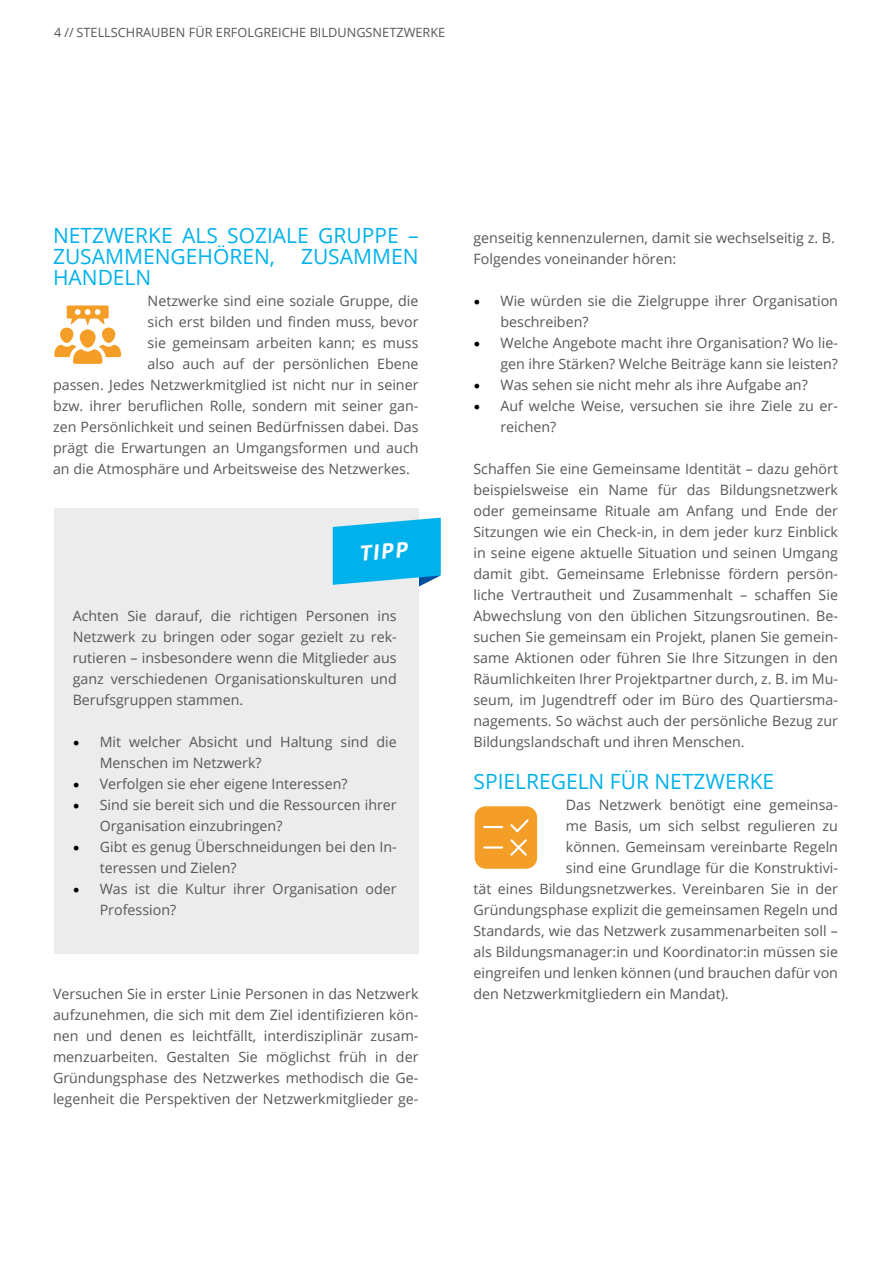
<style>
.page{position:relative;width:893px;height:1263px;background:#fff}
.page>*{position:absolute;margin:0;border:0;box-sizing:border-box;transform-origin:0 0}
.t1{font:21px/21px "Open Sans";color:#00b1eb;text-align:justify}
.t2{font:italic 700 21px "Open Sans";color:#fff}
.t3{font:14.25px/21px "Open Sans";color:#575756}
.t4{font:12.75px "Open Sans";color:#575756}
.s1{font-family:"Minion Pro";font-size:18px;color:#000}
</style>
<div class="page">
<svg style="left:475px;top:806px;width:62px;height:63px;background:#f4a53a"></svg>
<div style="left:80px;top:329px;width:16px;height:19px;background:#f49d27;border-radius:8px"></div>
<div style="left:60px;top:328px;width:13px;height:15px;background:#f49d27;border-radius:7px"></div>
<div style="left:102px;top:328px;width:13px;height:15px;background:#f49d27;border-radius:7px"></div>
<svg style="left:54px;top:345px;width:67px;height:19px"></svg>
<svg style="left:67px;top:305px;width:42px;height:20px"></svg>
<div style="left:54px;top:508px;width:365px;height:446px;background:#ececec"></div>
<svg style="left:332px;top:518px;width:109px;height:69px;background:#25b9ea"></svg>
<p class="t4" style="left:54px;top:23px;width:393px">4 // STELLSCHRAUBEN FÜR ERFOLGREICHE BILDUNGSNETZWERKE</p>
<p class="t1" style="left:53px;top:224px;width:367px">NETZWERKE ALS SOZIALE GRUPPE – ZUSAMMENGEHÖREN, ZUSAMMEN HANDELN</p>
<p class="t3" style="left:148px;top:290px;width:272px">Netzwerke sind eine soziale Gruppe, die</p>
<p class="t3" style="left:148px;top:311px;width:272px">sich erst bilden und finden muss, bevor</p>
<p class="t3" style="left:148px;top:332px;width:272px">sie gemeinsam arbeiten kann; es muss</p>
<p class="t3" style="left:148px;top:353px;width:272px">also auch auf der persönlichen Ebene</p>
<p class="t3" style="left:53px;top:374px;width:367px">passen. Jedes Netzwerkmitglied ist nicht nur in seiner</p>
<p class="t3" style="left:53px;top:395px;width:367px">bzw. ihrer beruflichen Rolle, sondern mit seiner gan-</p>
<p class="t3" style="left:53px;top:416px;width:367px">zen Persönlichkeit und seinen Bedürfnissen dabei. Das</p>
<p class="t3" style="left:53px;top:437px;width:367px">prägt die Erwartungen an Umgangsformen und auch</p>
<p class="t3" style="left:53px;top:458px;width:358px">an die Atmosphäre und Arbeitsweise des Netzwerkes.</p>
<p class="t2" style="left:357px;top:538px;width:50px;rotate:-5deg">TIPP</p>
<p class="t3" style="left:73px;top:605px;width:326px;text-align:justify">Achten Sie darauf, die richtigen Personen ins Netzwerk zu bringen oder sogar gezielt zu rek&shy;rutieren – insbesondere wenn die Mitglieder aus ganz verschiedenen Organisationskulturen und Berufsgruppen stammen.</p>
<p class="t3" style="left:100px;top:731px;width:299px;text-indent:-27px"><span class="s1">•</span> Mit welcher Absicht und Haltung sind die<br>Menschen im Netzwerk?</p>
<p class="t3" style="left:73px;top:773px;width:276px"><span class="s1">•</span> Verfolgen sie eher eigene Interessen?</p>
<p class="t3" style="left:100px;top:794px;width:298px;text-indent:-27px"><span class="s1">•</span> Sind sie bereit sich und die Ressourcen ihrer<br>Organisation einzubringen?</p>
<p class="t3" style="left:100px;top:836px;width:299px;text-indent:-27px"><span class="s1">•</span> Gibt es genug Überschneidungen bei den In&shy;teressen und Zielen?</p>
<p class="t3" style="left:100px;top:878px;width:298px;text-indent:-27px"><span class="s1">•</span> Was ist die Kultur ihrer Organisation oder<br>Profession?</p>
<p class="t3" style="left:53px;top:983px;width:367px;text-align:justify">Versuchen Sie in erster Linie Personen in das Netzwerk aufzunehmen, die sich mit dem Ziel identifizieren kön&shy;nen und denen es leichtfällt, interdisziplinär zusam&shy;menzuarbeiten. Gestalten Sie möglichst früh in der Gründungsphase des Netzwerkes methodisch die Ge&shy;legenheit die Perspektiven der Netzwerkmitglieder ge-</p>
<p class="t3" style="left:473px;top:227px;width:363px">genseitig kennenzulernen, damit sie wechselseitig z. B.</p>
<p class="t3" style="left:473px;top:248px;width:204px">Folgendes voneinander hören:</p>
<p class="t3" style="left:500px;top:290px;width:339px;text-indent:-27px"><span class="s1">•</span> Wie würden sie die Zielgruppe ihrer Organisation beschreiben?</p>
<p class="t3" style="left:473px;top:332px;width:366px;text-align:right"><span class="s1">•</span> Welche Angebote macht ihre Organisation? Wo lie&shy;gen ihre Stärken? Welche Beiträge kann sie leisten?</p>
<p class="t3" style="left:473px;top:374px;width:336px"><span class="s1">•</span> Was sehen sie nicht mehr als ihre Aufgabe an?</p>
<p class="t3" style="left:500px;top:395px;width:339px;text-indent:-27px"><span class="s1">•</span> Auf welche Weise, versuchen sie ihre Ziele zu er&shy;reichen?</p>
<p class="t3" style="left:473px;top:458px;width:366px;text-align:justify">Schaffen Sie eine Gemeinsame Identität – dazu gehört beispielsweise ein Name für das Bildungsnetzwerk oder gemeinsame Rituale am Anfang und Ende der Sitzungen wie ein Check-in, in dem jeder kurz Einblick in seine eigene aktuelle Situation und seinen Umgang damit gibt. Gemeinsame Erlebnisse fördern persön&shy;liche Vertrautheit und Zusammenhalt – schaffen Sie Abwechslung von den üblichen Sitzungsroutinen. Be&shy;suchen Sie gemeinsam ein Projekt, planen Sie gemein&shy;same Aktionen oder führen Sie Ihre Sitzungen in den Räumlichkeiten Ihrer Projektpartner durch, z. B. im Mu&shy;seum, im Jugendtreff oder im Büro des Quartiersma&shy;nagements. So wächst auch der persönliche Bezug zur Bildungslandschaft und ihren Menschen.</p>
<p class="t1" style="left:473px;top:770px;width:302px">SPIELREGELN FÜR NETZWERKE</p>
<p class="t3" style="left:566px;top:794px;width:274px">Das Netzwerk benötigt eine gemeinsa-</p>
<p class="t3" style="left:566px;top:815px;width:274px">me Basis, um sich selbst regulieren zu</p>
<p class="t3" style="left:566px;top:836px;width:274px">können. Gemeinsam vereinbarte Regeln</p>
<p class="t3" style="left:566px;top:857px;width:274px">sind eine Grundlage für die Konstruktivi-</p>
<p class="t3" style="left:473px;top:878px;width:366px">tät eines Bildungsnetzwerkes. Vereinbaren Sie in der</p>
<p class="t3" style="left:473px;top:899px;width:366px">Gründungsphase explizit die gemeinsamen Regeln und</p>
<p class="t3" style="left:473px;top:920px;width:366px">Standards, wie das Netzwerk zusammenarbeiten soll –</p>
<p class="t3" style="left:473px;top:941px;width:366px">als Bildungsmanager:in und Koordinator:in müssen sie</p>
<p class="t3" style="left:473px;top:962px;width:366px">eingreifen und lenken können (und brauchen dafür von</p>
<p class="t3" style="left:473px;top:983px;width:257px">den Netzwerkmitgliedern ein Mandat).</p>
</div>
